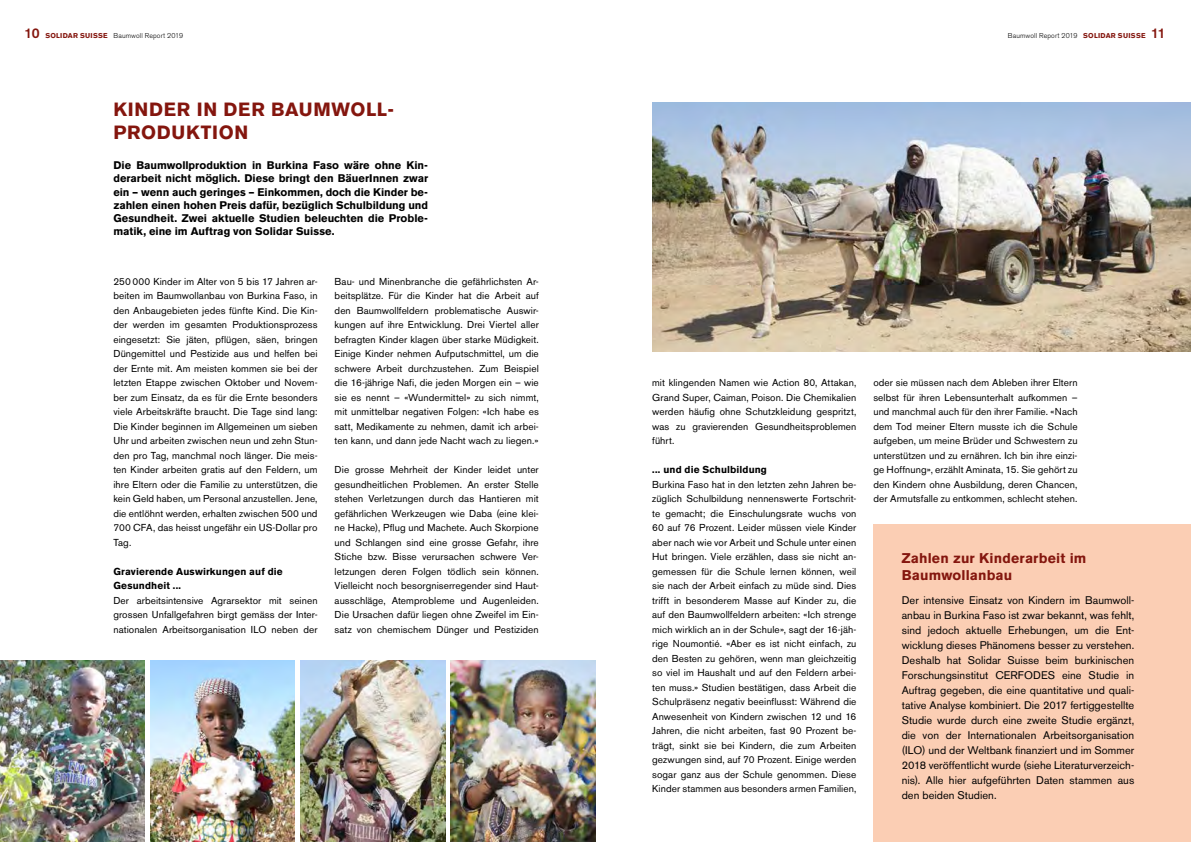
<style>
.page{position:relative;width:1191px;height:842px;background:#fff}
.page>*{position:absolute;margin:0;border:0;box-sizing:border-box;transform-origin:0 0}
.t1{font:700 19px/22.8px "Akzidenz Grotesk BE";letter-spacing:.04em;color:#84160e}
.t2{font:700 14px/16.8px "Akzidenz Grotesk BE";letter-spacing:.01em;color:#84160e}
.t3{font:11px/15px "Akzidenz Grotesk BE";letter-spacing:.005em;color:#000;text-align:justify}
.t4{font:700 11px/13.2px "Akzidenz Grotesk BE";color:#000;text-align:justify}
.t5{font:10px/14.5px "Akzidenz Grotesk BE";letter-spacing:.01em;color:#000;text-align:justify}
.t6{font:700 10px/14.5px "Akzidenz Grotesk BE";letter-spacing:.015em;color:#000}
.t7{font:300 7px "Akzidenz Grotesk BE";letter-spacing:.015em;color:#000}
.s1{font-weight:500;font-size:14px;color:#84160e}
.s2{font-weight:700;color:#84160e}
</style>
<div class="page">
<div style="left:873px;top:524px;width:318px;height:318px;background:#fbceb4"></div>
<img style="left:451px;top:660px;width:144px;height:182px">
<img style="left:0;top:660px;width:145px;height:182px">
<img style="left:150px;top:660px;width:145px;height:182px">
<img style="left:300px;top:660px;width:145px;height:182px">
<img style="left:652px;top:102px;width:539px;height:249px">
<p class="t7" style="left:25px;top:32px;width:160px"><span class="s1">10</span> <span class="s2">SOLIDAR SUISSE</span> Baumwoll Report 2019</p>
<p class="t7" style="left:1008px;top:32px;width:159px">Baumwoll Report 2019 <span class="s2">SOLIDAR SUISSE</span> <span class="s1">11</span></p>
<h1 class="t1" style="left:113px;top:98px;width:282px">KINDER IN DER BAUMWOLL-<br>PRODUKTION</h1>
<p class="t4" style="left:113px;top:159px;width:316px">Die Baumwollproduktion in Burkina Faso wäre ohne Kin&shy;derarbeit nicht möglich. Diese bringt den BäuerInnen zwar ein – wenn auch geringes – Einkommen, doch die Kinder be&shy;zahlen einen hohen Preis dafür, bezüglich Schulbildung und Gesundheit. Zwei aktuelle Studien beleuchten die Proble&shy;matik, eine im Auftrag von Solidar Suisse.</p>
<p class="t5" style="left:113px;top:274px;width:206px">250 000 Kinder im Alter von 5 bis 17 Jahren ar&shy;beiten im Baumwollanbau von Burkina Faso, in den Anbaugebieten jedes fünfte Kind. Die Kin&shy;der werden im gesamten Produktionsprozess eingesetzt: Sie jäten, pflügen, säen, bringen Düngemittel und Pestizide aus und helfen bei der Ernte mit. Am meisten kommen sie bei der letzten Etappe zwischen Oktober und Novem&shy;ber zum Einsatz, da es für die Ernte besonders viele Arbeitskräfte braucht. Die Tage sind lang:<br>Die Kinder beginnen im Allgemeinen um sieben Uhr und arbeiten zwischen neun und zehn Stun&shy;den pro Tag, manchmal noch länger. Die meis&shy;ten Kinder arbeiten gratis auf den Feldern, um ihre Eltern oder die Familie zu unterstützen, die kein Geld haben, um Personal anzustellen. Jene, die entlöhnt werden, erhalten zwischen 500 und 700 CFA, das heisst ungefähr ein US-Dollar pro Tag.</p>
<p class="t6" style="left:113px;top:564px;width:171px">Gravierende Auswirkungen auf die<br>Gesundheit ...</p>
<p class="t5" style="left:113px;top:593px;width:206px">Der arbeitsintensive Agrarsektor mit seinen grossen Unfallgefahren birgt gemäss der Inter&shy;nationalen Arbeitsorganisation ILO neben der</p>
<p class="t5" style="left:334px;top:274px;width:206px">Bau- und Minenbranche die gefährlichsten Ar&shy;beitsplätze. Für die Kinder hat die Arbeit auf den Baumwollfeldern problematische Auswir&shy;kungen auf ihre Entwicklung. Drei Viertel aller befragten Kinder klagen über starke Müdigkeit.<br>Einige Kinder nehmen Aufputschmittel, um die schwere Arbeit durchzustehen. Zum Beispiel die 16-jährige Nafi, die jeden Morgen ein – wie sie es nennt – «Wundermittel» zu sich nimmt, mit unmittelbar negativen Folgen: «Ich habe es satt, Medikamente zu nehmen, damit ich arbei&shy;ten kann, und dann jede Nacht wach zu liegen.»</p>
<p class="t5" style="left:334px;top:463px;width:206px">Die grosse Mehrheit der Kinder leidet unter gesundheitlichen Problemen. An erster Stelle stehen Verletzungen durch das Hantieren mit gefährlichen Werkzeugen wie Daba (eine klei&shy;ne Hacke), Pflug und Machete. Auch Skorpione und Schlangen sind eine grosse Gefahr, ihre Stiche bzw. Bisse verursachen schwere Ver&shy;letzungen deren Folgen tödlich sein können.<br>Vielleicht noch besorgniserregender sind Haut&shy;ausschläge, Atemprobleme und Augenleiden.<br>Die Ursachen dafür liegen ohne Zweifel im Ein&shy;satz von chemischem Dünger und Pestiziden</p>
<p class="t5" style="left:652px;top:376px;width:206px">mit klingenden Namen wie Action 80, Attakan, Grand Super, Caiman, Poison. Die Chemikalien werden häufig ohne Schutzkleidung gespritzt, was zu gravierenden Gesundheitsproblemen führt.</p>
<p class="t6" style="left:652px;top:463px;width:116px">... und die Schulbildung</p>
<p class="t5" style="left:652px;top:477px;width:206px">Burkina Faso hat in den letzten zehn Jahren be&shy;züglich Schulbildung nennenswerte Fortschrit&shy;te gemacht; die Einschulungsrate wuchs von 60 auf 76 Prozent. Leider müssen viele Kinder aber nach wie vor Arbeit und Schule unter einen Hut bringen. Viele erzählen, dass sie nicht an&shy;gemessen für die Schule lernen können, weil sie nach der Arbeit einfach zu müde sind. Dies trifft in besonderem Masse auf Kinder zu, die auf den Baumwollfeldern arbeiten: «Ich strenge mich wirklich an in der Schule», sagt der 16-jäh&shy;rige Noumontié. «Aber es ist nicht einfach, zu den Besten zu gehören, wenn man gleichzeitig so viel im Haushalt und auf den Feldern arbei&shy;ten muss.» Studien bestätigen, dass Arbeit die Schulpräsenz negativ beeinflusst: Während die Anwesenheit von Kindern zwischen 12 und 16<br>Jahren, die nicht arbeiten, fast 90 Prozent be&shy;trägt, sinkt sie bei Kindern, die zum Arbeiten gezwungen sind, auf 70 Prozent. Einige werden sogar ganz aus der Schule genommen. Diese Kinder stammen aus besonders armen Familien,</p>
<p class="t5" style="left:873px;top:376px;width:206px">oder sie müssen nach dem Ableben ihrer Eltern selbst für ihren Lebensunterhalt aufkommen – und manchmal auch für den ihrer Familie. «Nach dem Tod meiner Eltern musste ich die Schule aufgeben, um meine Brüder und Schwestern zu unterstützen und zu ernähren. Ich bin ihre einzi&shy;ge Hoffnung», erzählt Aminata, 15. Sie gehört zu den Kindern ohne Ausbildung, deren Chancen, der Armutsfalle zu entkommen, schlecht stehen.</p>
<h2 class="t2" style="left:901px;top:550px;width:186px">Zahlen zur Kinderarbeit im<br>Baumwollanbau</h2>
<p class="t3" style="left:901px;top:592px;width:234px">Der intensive Einsatz von Kindern im Baumwoll&shy;anbau in Burkina Faso ist zwar bekannt, was fehlt, sind jedoch aktuelle Erhebungen, um die Ent&shy;wicklung dieses Phänomens besser zu verstehen.<br>Deshalb hat Solidar Suisse beim burkinischen Forschungsinstitut CERFODES eine Studie in Auftrag gegeben, die eine quantitative und quali&shy;tative Analyse kombiniert. Die 2017 fertiggestellte Studie wurde durch eine zweite Studie ergänzt, die von der Internationalen Arbeitsorganisation (ILO) und der Weltbank finanziert und im Sommer 2018 veröffentlicht wurde (siehe Literaturverzeich&shy;nis). Alle hier aufgeführten Daten stammen aus den beiden Studien.</p>
</div>
